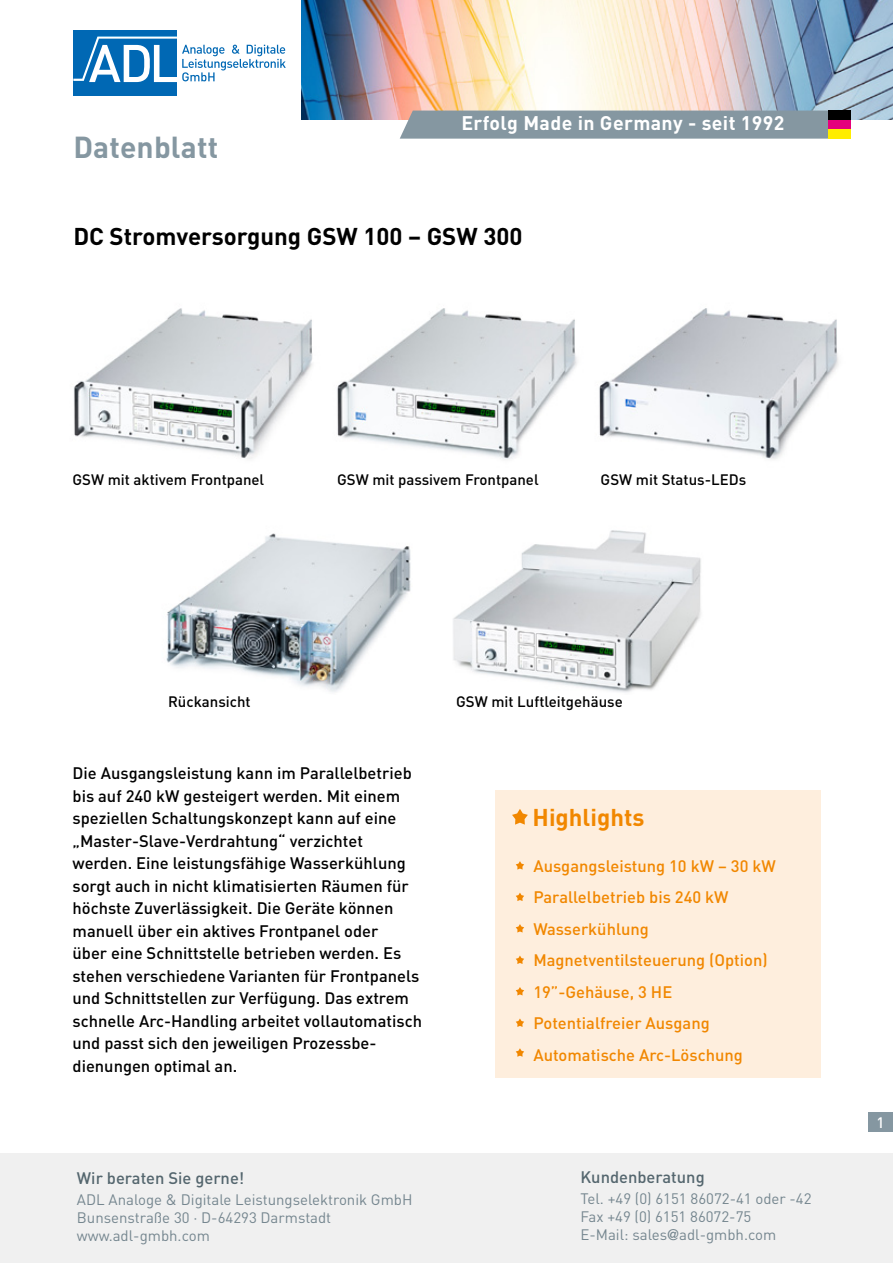
<style>
.page{position:relative;width:893px;height:1263px;background:#fff}
.page>*{position:absolute;margin:0;border:0;box-sizing:border-box;transform-origin:0 0}
.t1{font:700 30px "DIN";letter-spacing:.005em;color:#8597a1}
.t2{font:700 24px "DIN";color:#000}
.t3{font:700 24px "DIN";color:#f18700}
.t4{font:700 19.5px "DIN";letter-spacing:.02em;color:#fff}
.t5{font:500 16.5px/22.5px "DIN";color:#000}
.t6{font:500 16.5px/31.5px "DIN";color:#f18700}
.t7{font:500 16.5px "DIN";color:#54666e}
.t8{font:15px/18px "DIN";color:#75868f}
.t9{font:500 15px "DIN";color:#000}
.t10{font:500 15px "DIN";color:#fff}
.s1{font-family:"Helvetica Neue";font-weight:500}
</style>
<div class="page">
<img style="left:74px;top:308px;width:765px;height:151px">
<div style="left:73px;top:30px;width:104px;height:65px;background:#0068b4"></div>
<svg style="left:73px;top:36px;width:213px;height:46px"></svg>
<img style="left:302px;top:0;width:591px;height:119px">
<div style="left:400px;top:111px;width:428px;height:28px;background:#8597a1"></div>
<div style="left:828px;top:111px;width:23px;height:9px;background:#000"></div>
<div style="left:828px;top:120px;width:23px;height:9px;background:#e5007c"></div>
<div style="left:828px;top:129px;width:23px;height:10px;background:#ffed00"></div>
<div style="left:495px;top:791px;width:325px;height:287px;background:#feeedd"></div>
<svg style="left:512px;top:809px;width:16px;height:16px"></svg>
<svg style="left:516px;top:861px;width:8px;height:9px"></svg>
<svg style="left:516px;top:892px;width:8px;height:9px"></svg>
<svg style="left:516px;top:924px;width:8px;height:8px"></svg>
<svg style="left:516px;top:955px;width:8px;height:9px"></svg>
<svg style="left:516px;top:987px;width:8px;height:8px"></svg>
<svg style="left:516px;top:1018px;width:8px;height:9px"></svg>
<svg style="left:516px;top:1048px;width:8px;height:9px"></svg>
<div style="left:0;top:1153px;width:893px;height:110px;background:#f0f0f0"></div>
<img style="left:166px;top:533px;width:245px;height:159px">
<img style="left:453px;top:530px;width:248px;height:163px">
<div style="left:868px;top:1113px;width:25px;height:19px;background:#8597a1"></div>
<h1 class="t1" style="left:73px;top:127px;width:146px">Datenblatt</h1>
<p class="t4" style="left:461px;top:110px;width:325px">Erfolg Made in Germany - seit 1992</p>
<h2 class="t2" style="left:73px;top:221px;width:451px">DC Stromversorgung GSW 100 – GSW 300</h2>
<p class="t9" style="left:73px;top:470px;width:193px">GSW mit aktivem Frontpanel</p>
<p class="t9" style="left:337px;top:470px;width:203px">GSW mit passivem Frontpanel</p>
<p class="t9" style="left:601px;top:470px;width:147px">GSW mit Status-LEDs</p>
<p class="t9" style="left:168px;top:692px;width:84px">Rückansicht</p>
<p class="t9" style="left:456px;top:692px;width:168px">GSW mit Luftleitgehäuse</p>
<p class="t5" style="left:73px;top:761px;width:351px">Die Ausgangsleistung kann im Parallelbetrieb bis auf 240 kW gesteigert werden. Mit einem speziellen Schaltungskonzept kann auf eine „Master-Slave-Verdrahtung“ verzichtet werden. Eine leistungsfähige Wasserkühlung sorgt auch in nicht klimatisierten Räumen für höchste Zuverlässigkeit. Die Geräte können manuell über ein aktives Frontpanel oder<br>über eine Schnittstelle betrieben werden. Es stehen verschiedene Varianten für Frontpanels und Schnittstellen zur Verfügung. Das extrem schnelle Arc-Handling arbeitet vollautomatisch und passt sich den jeweiligen Prozessbe&shy;dienungen optimal an.</p>
<p class="t7" style="left:77px;top:1168px;width:169px">Wir beraten Sie gerne!</p>
<p class="t8" style="left:77px;top:1190px;width:337px">ADL Analoge &amp; Digitale Leistungselektronik GmbH<br>Bunsenstraße 30 · D-64293 Darmstadt www.adl-gmbh.com</p>
<h2 class="t3" style="left:533px;top:801px;width:113px">Highlights</h2>
<p class="t6" style="left:533px;top:849px;width:244px">Ausgangsleistung 10 kW – 30 kW<br>Parallelbetrieb bis 240 kW<br>Wasserkühlung<br>Magnetventilsteuerung (Option)<br>19”-Gehäuse, 3 HE<br>Potentialfreier Ausgang<br>Automatische Arc-Löschung</p>
<p class="t7" style="left:580px;top:1166px;width:126px">Kundenberatung</p>
<p class="t8" style="left:580px;top:1189px;width:233px">Tel. +49 (0) 6151 86072-41 oder -42<br>Fax +49 (0) 6151 86072-75<br>E-Mail: sales<span class="s1">@</span>adl-gmbh.com</p>
<p class="t10" style="left:876px;top:1113px;width:9px">1</p>
</div>
